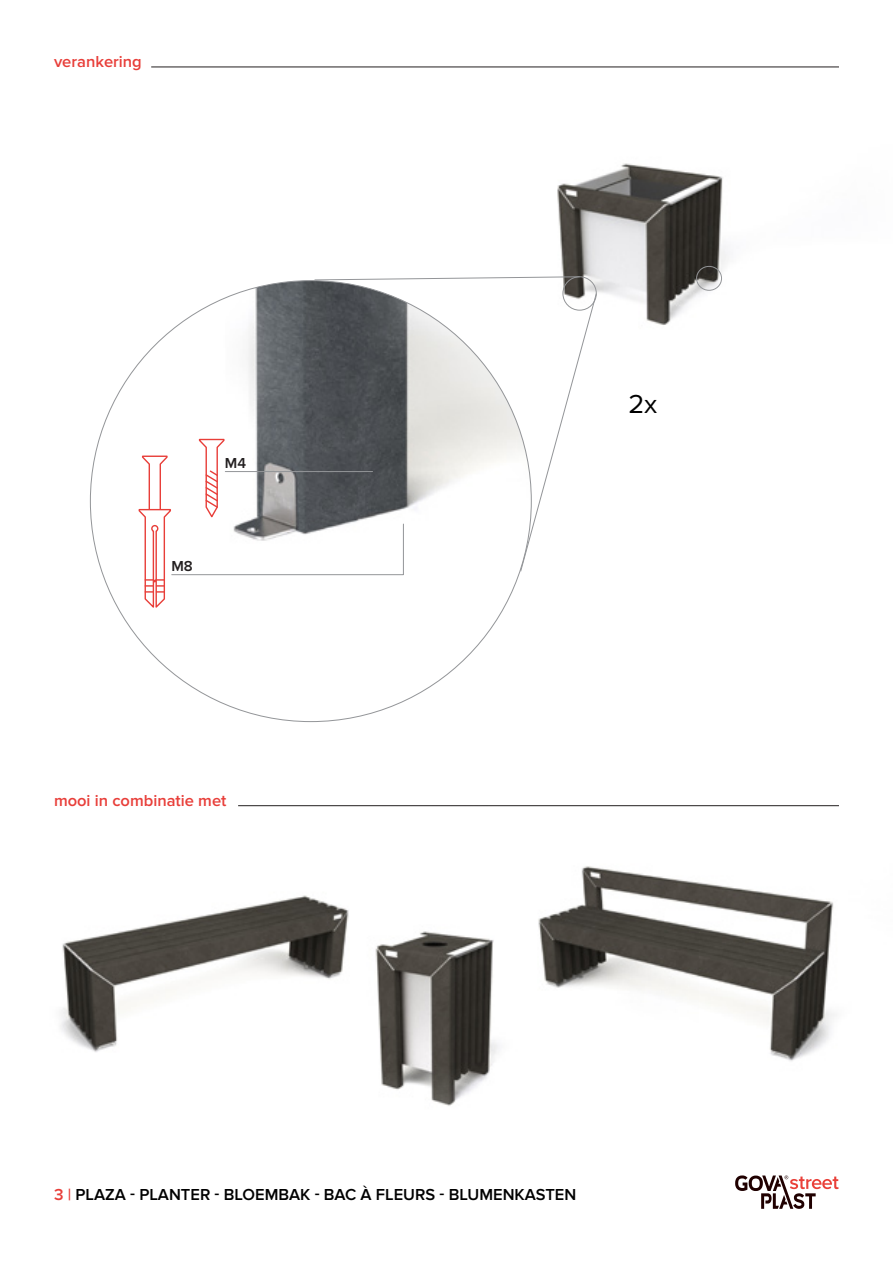
<style>
.page{position:relative;width:893px;height:1263px;background:#fff}
.page>*{position:absolute;margin:0;border:0;box-sizing:border-box;transform-origin:0 0}
.t1{font:27px "Proxima Nova";color:#000}
.t2{font:600 16.5px "Proxima Nova";color:#000}
.t3{font:600 16.5px "Proxima Nova";color:#e83e39}
.t4{font:600 15px "Proxima Nova";color:#231f20}
.s1{color:#e83e39}
</style>
<div class="page">
<svg style="left:735px;top:1175px;width:104px;height:34px"></svg>
<img style="left:397px;top:66px;width:442px;height:259px">
<img style="left:445px;top:806px;width:394px;height:297px">
<img style="left:60px;top:806px;width:382px;height:293px">
<img style="left:196px;top:281px;width:335px;height:290px">
<svg style="left:314px;top:276px;width:266px;height:5px"></svg>
<svg style="left:520px;top:293px;width:77px;height:279px"></svg>
<div style="left:563px;top:276px;width:34px;height:34px;border:1px solid #939598;border-radius:50%"></div>
<svg style="left:138px;top:438px;width:266px;height:170px"></svg>
<div style="left:696px;top:266px;width:26px;height:25px;border:1px solid #939598;border-radius:50%"></div>
<hr style="left:151px;top:67px;width:688px;height:1px;background:#231f20">
<hr style="left:238px;top:805px;width:601px;height:1px;background:#231f20">
<p class="t3" style="left:54px;top:52px;width:89px">verankering</p>
<p class="t4" style="left:225px;top:454px;width:23px">M4</p>
<p class="t4" style="left:171px;top:558px;width:23px">M8</p>
<p class="t3" style="left:54px;top:791px;width:174px">mooi in combinatie met</p>
<p class="t1" style="left:628px;top:389px;width:30px">2x</p>
<p class="t2" style="left:54px;top:1184px;width:524px"><span class="s1">3 |</span> PLAZA - PLANTER - BLOEMBAK - BAC À FLEURS - BLUMENKASTEN</p>
</div>
